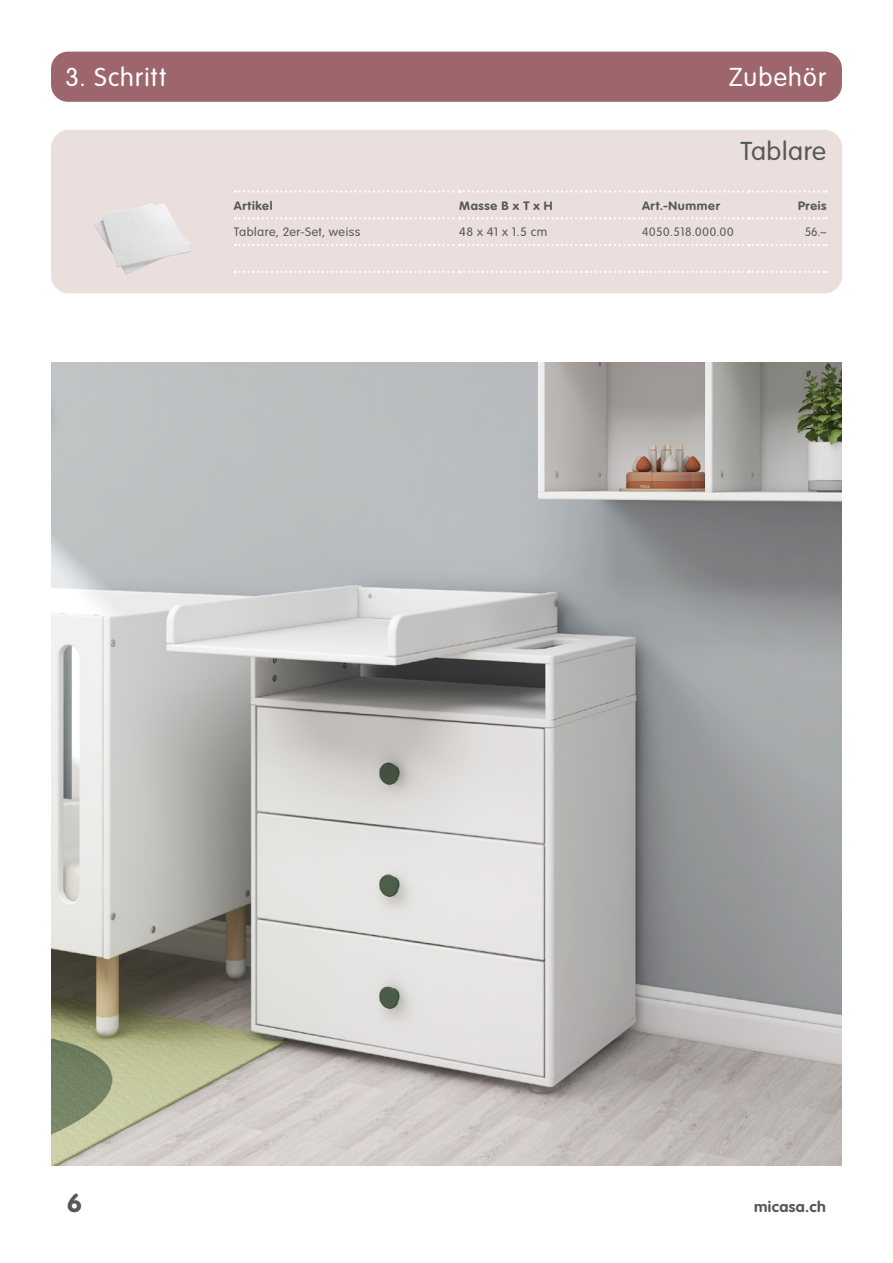
<style>
.page{position:relative;width:893px;height:1263px;background:#fff}
.page>*{position:absolute;margin:0;border:0;box-sizing:border-box;transform-origin:0 0}
.t1{font:300 25.5px "VAG Rounded Std";letter-spacing:.045em;color:#fff}
.t2{font:300 25.5px "VAG Rounded Std";letter-spacing:.02em;color:#57585a;scale:1.05 1}
.t3{font:700 25.5px "VAG Rounded Std";color:#57585a;scale:1.05 1}
.t4{font:700 15px "VAG Rounded Std";letter-spacing:.02em;color:#57585a;scale:1.05 1}
.t5{font:700 12px "VAG Rounded Std";letter-spacing:.05em;color:#57585a;scale:1.05 1}
.t6{font:300 12px "VAG Rounded Std";letter-spacing:.04em;color:#57585a;scale:1.05 1}
.t7{font:300 12px "VAG Rounded Std";letter-spacing:.04em;color:#57585a}
</style>
<div class="page">
<div style="left:51px;top:52px;width:791px;height:50px;background:#9d666d;border-radius:17px"></div>
<div style="left:51px;top:130px;width:791px;height:163px;background:#ebdfde;border-radius:18px"></div>
<svg style="left:235px;top:217px;width:591px;height:2px"></svg>
<svg style="left:235px;top:244px;width:591px;height:2px"></svg>
<svg style="left:235px;top:271px;width:591px;height:2px"></svg>
<svg style="left:235px;top:190px;width:591px;height:3px"></svg>
<img style="left:93px;top:203px;width:98px;height:72px">
<img style="left:51px;top:363px;width:791px;height:802px">
<h1 class="t1" style="left:65px;top:62px;width:102px">3. Schritt</h1>
<h1 class="t1" style="left:729px;top:62px;width:99px">Zubehör</h1>
<h1 class="t2" style="left:740px;top:137px;width:83px">Tablare</h1>
<p class="t5" style="left:234px;top:199px;width:38px">Artikel</p>
<p class="t5" style="left:459px;top:199px;width:91px">Masse B x T x H</p>
<p class="t5" style="left:642px;top:199px;width:76px">Art.-Nummer</p>
<p class="t5" style="left:798px;top:199px;width:29px">Preis</p>
<p class="t6" style="left:234px;top:225px;width:122px">Tablare, 2er-Set, weiss</p>
<p class="t6" style="left:459px;top:225px;width:85px">48 x 41 x 1.5 cm</p>
<p class="t7" style="left:642px;top:225px;width:93px">4050.518.000.00</p>
<p class="t7" style="left:805px;top:225px;width:23px">56.–</p>
<h1 class="t3" style="left:67px;top:1188px;width:16px">6</h1>
<p class="t4" style="left:754px;top:1198px;width:70px">micasa.ch</p>
</div>
